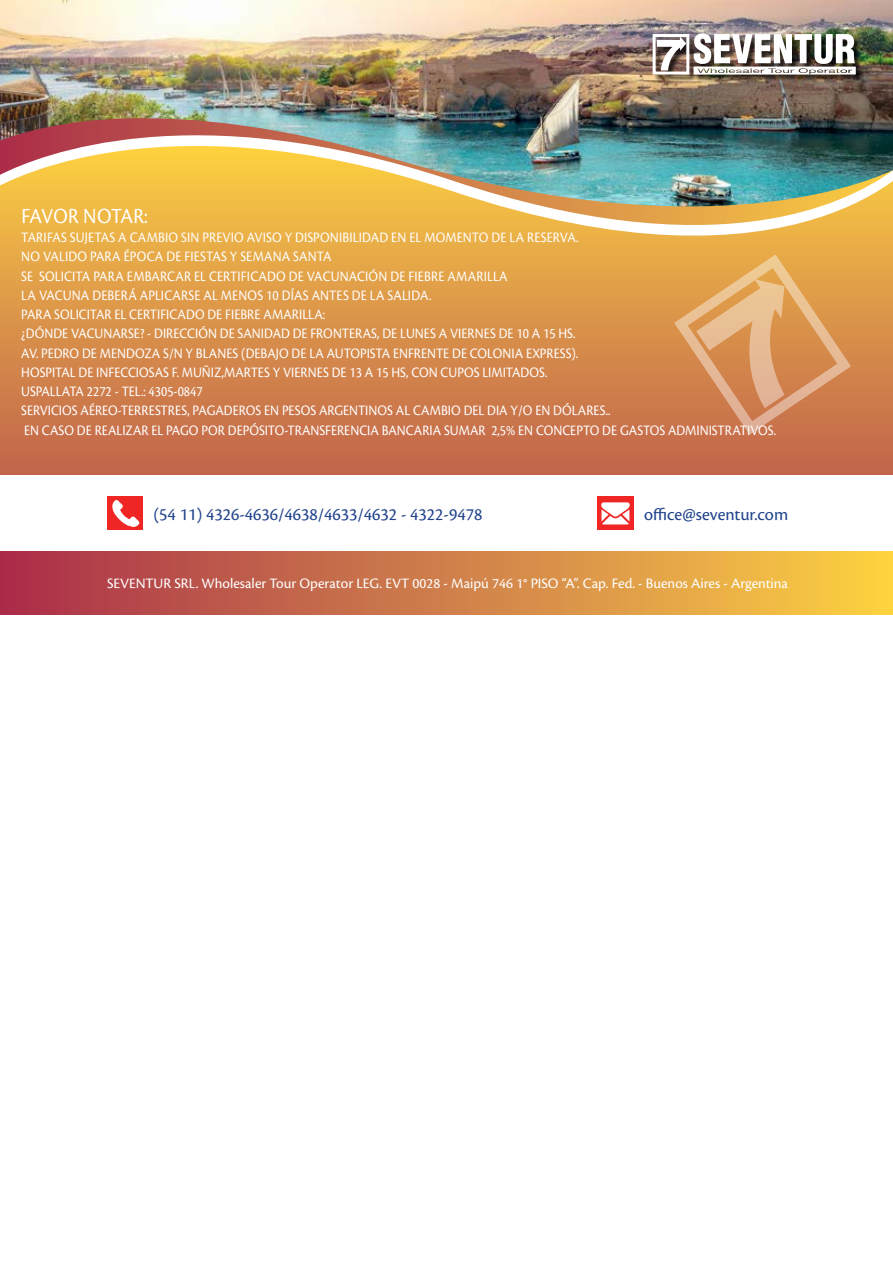
<style>
.page{position:relative;width:893px;height:1263px;background:#fff}
.page>*{position:absolute;margin:0;border:0;box-sizing:border-box;transform-origin:0 0}
.t1{font:22.5px "Cronos Pro";letter-spacing:-.01em;color:#fff;scale:.9 1}
.t2{font:18px "Cronos Pro";color:#20438b}
.t3{font:15px/19.2px "Cronos Pro";color:#fff;scale:.9 1}
.t4{font:15px "Cronos Pro";color:#fff}
</style>
<div class="page">
<svg style="left:0;top:307px;width:893px;height:167px;background:#ce7c4a"></svg>
<svg style="left:674px;top:307px;width:177px;height:128px;background:#d79260"></svg>
<div style="left:0;top:552px;width:893px;height:62px;background:linear-gradient(to right,#a82e4d,#fbd144)"></div>
<div style="left:597px;top:496px;width:37px;height:34px;background:#ef2623"></div>
<svg style="left:601px;top:502px;width:29px;height:22px"></svg>
<div style="left:107px;top:496px;width:36px;height:34px;background:#ef2623"></div>
<svg style="left:112px;top:500px;width:28px;height:27px"></svg>
<div style="left:0;top:267px;width:893px;height:40px;background:#e1a049"></div>
<svg style="left:0;top:208px;width:893px;height:59px;background:#ebb351"></svg>
<img style="left:0;top:0;width:893px;height:208px">
<div style="left:653px;top:34px;width:211px;height:49px;background:#000;opacity:.77"></div>
<div style="left:653px;top:34px;width:36px;height:41px;border:3px solid #fff"></div>
<svg style="left:657px;top:37px;width:29px;height:33px"></svg>
<img style="left:694px;top:33px;width:162px;height:42px">
<h1 class="t1" style="left:21px;top:203px;width:142px">FAVOR NOTAR:</h1>
<p class="t3" style="left:21px;top:228px;width:16px">TARIFAS</p>
<p class="t3" style="left:70px;top:228px;width:9px">SUJETAS</p>
<p class="t3" style="left:118px;top:228px;width:23px">A CAMBIO</p>
<p class="t3" style="left:181px;top:228px;width:32px">SIN PREVIO</p>
<p class="t3" style="left:247px;top:228px;width:9px">AVISO</p>
<p class="t3" style="left:285px;top:228px;width:20px">Y DISPONIBILIDAD</p>
<p class="t3" style="left:391px;top:228px;width:48px">ENELMOMENTO</p>
<p class="t3" style="left:491px;top:228px;width:49px">DELARESERVA</p>
<p class="t3" style="left:576px;top:228px;width:4px">.</p>
<p class="t3" style="left:21px;top:247px;width:34px">NO VALIDO</p>
<p class="t3" style="left:90px;top:247px;width:10px">PARA</p>
<p class="t3" style="left:124px;top:247px;width:17px">ÉPOCA</p>
<p class="t3" style="left:166px;top:247px;width:28px">DE FIESTAS</p>
<p class="t3" style="left:230px;top:247px;width:22px">Y SEMANA</p>
<p class="t3" style="left:293px;top:247px;width:10px">SANTA</p>
<p class="t3" style="left:21px;top:266px;width:28px">SE SOLICITA</p>
<p class="t3" style="left:93px;top:266px;width:10px">PARA</p>
<p class="t3" style="left:127px;top:266px;width:10px">EMBARCAR</p>
<p class="t3" style="left:194px;top:266px;width:26px">EL CERTIFICADO</p>
<p class="t3" style="left:289px;top:266px;width:30px">DE VACUNACI</p>
<p class="t3" style="left:369px;top:266px;width:52px">ÓNDE FIEBRE</p>
<p class="t3" style="left:447px;top:266px;width:10px">AMARILLA</p>
<p class="t3" style="left:21px;top:286px;width:30px">LA VACUNA</p>
<p class="t3" style="left:92px;top:286px;width:9px">DEBER</p>
<p class="t3" style="left:128px;top:286px;width:22px">Á APLICARSE</p>
<p class="t3" style="left:204px;top:286px;width:30px">AL MENOS</p>
<p class="t3" style="left:266px;top:286px;width:60px">10 DÍAS ANTES</p>
<p class="t3" style="left:352px;top:286px;width:49px">DELASALIDA</p>
<p class="t3" style="left:429px;top:286px;width:4px">.</p>
<p class="t3" style="left:21px;top:305px;width:840px">PARA SOLICITAR EL CERTIFICADO DE FIEBRE AMARILLA:<br>¿DÓNDE VACUNARSE? - DIRECCIÓN DE SANIDAD DE FRONTERAS, DE LUNES A VIERNES DE 10 A 15 HS.<br>AV. PEDRO DE MENDOZA S/N Y BLANES (DEBAJO DE LA AUTOPISTA ENFRENTE DE COLONIA EXPRESS).<br>HOSPITAL DE INFECCIOSAS F. MUÑIZ,MARTES Y VIERNES DE 13 A 15 HS, CON CUPOS LIMITADOS.<br>USPALLATA 2272 - TEL.: 4305-0847<br>SERVICIOS AÉREO-TERRESTRES, PAGADEROS EN PESOS ARGENTINOS AL CAMBIO DEL DIA Y/O EN DÓLARES..<br>EN CASO DE REALIZAR EL PAGO POR DEPÓSITO-TRANSFERENCIA BANCARIA SUMAR 2,5% EN CONCEPTO DE GASTOS ADMINISTRATIVOS.</p>
<p class="t2" style="left:153px;top:504px;width:331px">(54 11) 4326-4636/4638/4633/4632 - 4322-9478</p>
<p class="t2" style="left:644px;top:504px;width:146px">OFFICE@SEVENTUR.COM</p>
<p class="t4" style="left:107px;top:575px;width:682px">SEVENTUR SRL. WHOLESALER TOUR OPERATOR LEG. EVT 0028 - MAIPÚ 746 1° PISO “A”. CAP. FED. - BUENOS AIRES - ARGENTINA</p>
</div>
